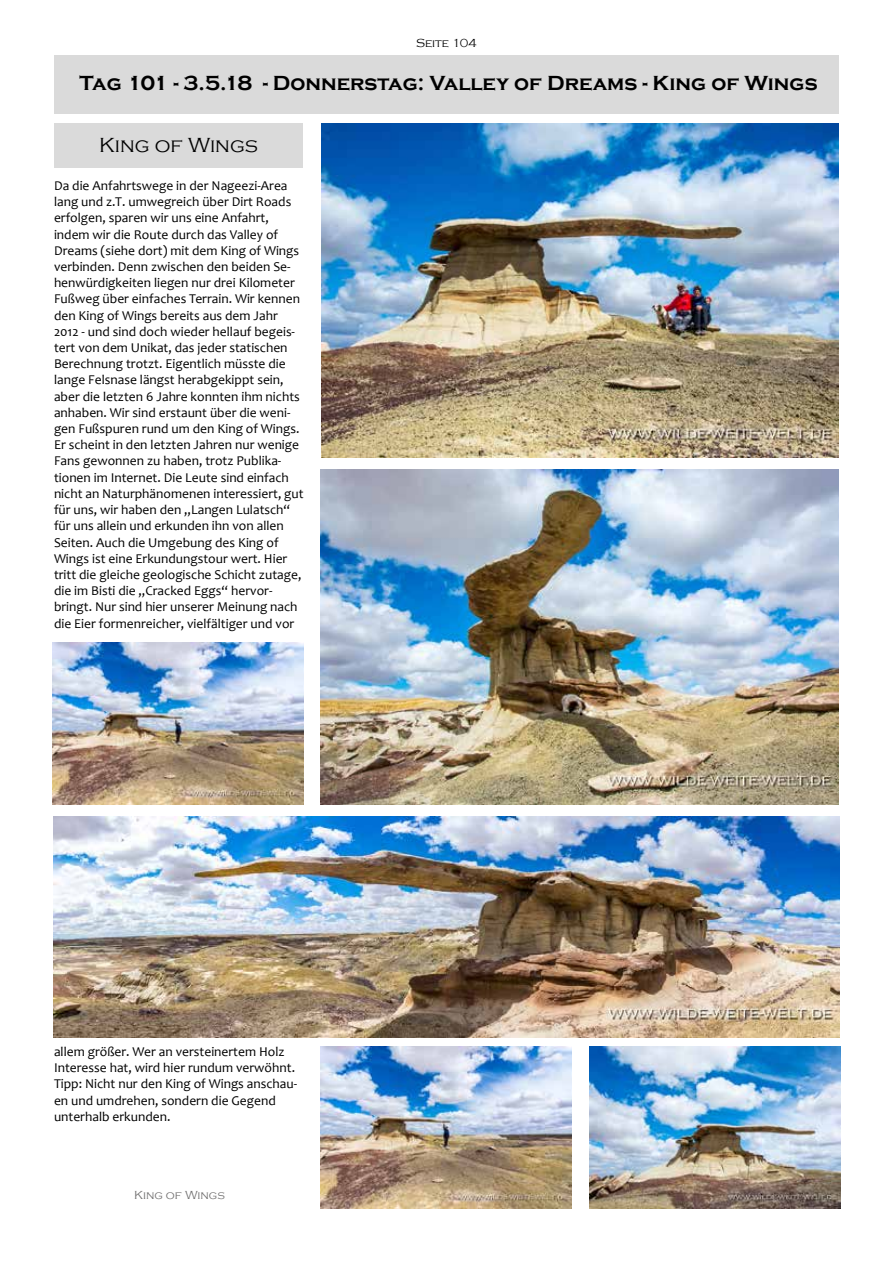
<style>
.page{position:relative;width:893px;height:1263px;background:#fff}
.page>*{position:absolute;margin:0;border:0;box-sizing:border-box;transform-origin:0 0}
.t1{font:700 21px "Copperplate Gothic";color:#000}
.t2{font:300 21px "Copperplate Gothic";color:#000}
.t3{font:13.5px/16.2px "Candara";color:#000}
.t4{font:300 12px "Copperplate Gothic";color:#706f6f}
.t5{font:300 12px "Copperplate Gothic";color:#000}
</style>
<div class="page">
<div style="left:54px;top:55px;width:785px;height:59px;background:#dadada"></div>
<div style="left:54px;top:124px;width:249px;height:44px;background:#dadada"></div>
<img style="left:322px;top:124px;width:517px;height:333px">
<img style="left:320px;top:469px;width:519px;height:335px">
<img style="left:53px;top:817px;width:787px;height:220px">
<img style="left:53px;top:642px;width:251px;height:162px">
<img style="left:321px;top:1046px;width:251px;height:162px">
<img style="left:589px;top:1046px;width:251px;height:162px">
<p class="t5" style="left:416px;top:37px;width:62px">Seite 104</p>
<h1 class="t1" style="left:80px;top:72px;width:739px">Tag 101 - 3.5.18 - Donnerstag: Valley of Dreams - King of Wings</h1>
<h1 class="t2" style="left:99px;top:134px;width:160px">King of Wings</h1>
<p class="t3" style="left:54px;top:177px;width:251px">Da die Anfahrtswege in der Nageezi-Area lang und z.T. umwegreich über Dirt Roads erfolgen, sparen wir uns eine Anfahrt, indem wir die Route durch das Valley of Dreams (siehe dort) mit dem King of Wings verbinden. Denn zwischen den beiden Se&shy;henwürdigkeiten liegen nur drei Kilometer Fußweg über einfaches Terrain. Wir kennen den King of Wings bereits aus dem Jahr 2012 - und sind doch wieder hellauf begeis&shy;tert von dem Unikat, das jeder statischen Berechnung trotzt. Eigentlich müsste die lange Felsnase längst herabgekippt sein, aber die letzten 6 Jahre konnten ihm nichts anhaben. Wir sind erstaunt über die weni&shy;gen Fußspuren rund um den King of Wings.<br>Er scheint in den letzten Jahren nur wenige Fans gewonnen zu haben, trotz Publika&shy;tionen im Internet. Die Leute sind einfach nicht an Naturphänomenen interessiert, gut für uns, wir haben den „Langen Lulatsch“ für uns allein und erkunden ihn von allen Seiten. Auch die Umgebung des King of Wings ist eine Erkundungstour wert. Hier tritt die gleiche geologische Schicht zutage, die im Bisti die „Cracked Eggs“ hervor&shy;bringt. Nur sind hier unserer Meinung nach die Eier formenreicher, vielfältiger und vor</p>
<p class="t3" style="left:54px;top:1043px;width:245px">allem größer. Wer an versteinertem Holz Interesse hat, wird hier rundum verwöhnt.<br>Tipp: Nicht nur den King of Wings anschau&shy;en und umdrehen, sondern die Gegend unterhalb erkunden.</p>
<p class="t4" style="left:134px;top:1188px;width:92px">King of Wings</p>
</div>
